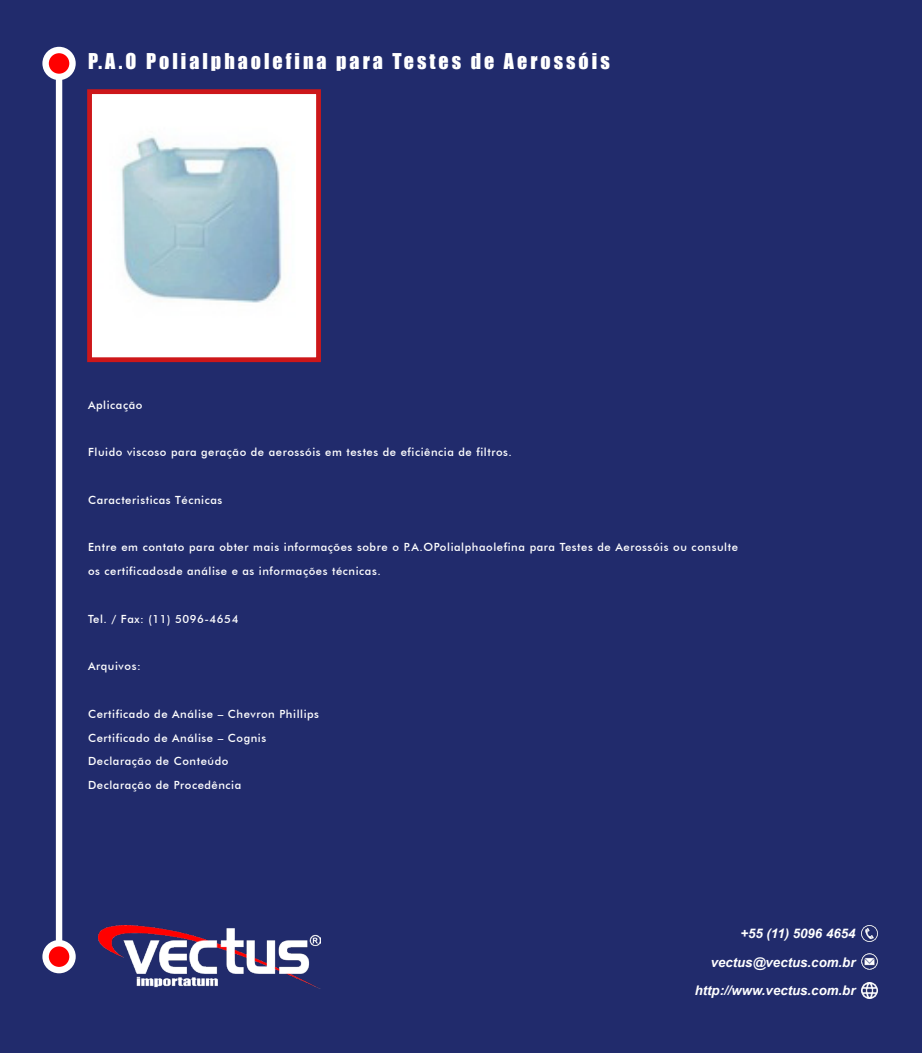
<style>
.page{position:relative;width:922px;height:1053px;background:#fff}
.page>*{position:absolute;margin:0;border:0;box-sizing:border-box;transform-origin:0 0}
.t1{font:20px "Impact";letter-spacing:.15em;color:#fff}
.t2{font:italic 700 13.25px/28.6px "Arial";color:#fff;text-align:right}
.t3{font:500 11.25px/23.8px "Futura BT";letter-spacing:.05em;color:#fff}
</style>
<div class="page">
<div style="left:0;top:0;width:921px;height:1052px;background:#212b6c"></div>
<div style="left:56px;top:77px;width:6px;height:881px;background:#fff"></div>
<svg style="left:46px;top:50px;width:26px;height:27px"></svg>
<div style="left:42px;top:47px;width:34px;height:33px;border:6px solid #fff;border-radius:50%"></div>
<svg style="left:46px;top:943px;width:26px;height:27px"></svg>
<div style="left:42px;top:939px;width:34px;height:34px;border:6px solid #fff;border-radius:50%"></div>
<img style="left:99px;top:925px;width:221px;height:63px">
<img style="left:93px;top:95px;width:222px;height:261px">
<div style="left:87px;top:89px;width:234px;height:273px;border:5px solid #cd171a"></div>
<img style="left:861px;top:953px;width:16px;height:16px">
<img style="left:861px;top:925px;width:16px;height:16px">
<img style="left:861px;top:982px;width:16px;height:16px">
<h1 class="t1" style="left:88px;top:46px;width:523px">P.A.O Polialphaolefina para Testes de Aerossóis</h1>
<p class="t3" style="left:88px;top:393px;width:56px">Aplicação</p>
<p class="t3" style="left:88px;top:440px;width:425px">Fluido viscoso para geração de aerossóis em testes de eficiência de filtros.</p>
<p class="t3" style="left:88px;top:488px;width:136px">Caracteristicas Técnicas</p>
<p class="t3" style="left:88px;top:535px;width:651px">Entre em contato para obter mais informações sobre o P.A.OPolialphaolefina para Testes de Aerossóis ou consulte os certificadosde análise e as informações técnicas.</p>
<p class="t3" style="left:88px;top:606px;width:152px">Tel. / Fax: (11) 5096-4654</p>
<p class="t3" style="left:88px;top:654px;width:54px">Arquivos:</p>
<p class="t3" style="left:88px;top:701px;width:232px">Certificado de Análise – Chevron Phillips<br>Certificado de Análise – Cognis<br>Declaração de Conteúdo<br>Declaração de Procedência</p>
<p class="t2" style="left:694px;top:919px;width:162px">+55 (11) 5096 4654 vectus@vectus.com.br http://www.vectus.com.br</p>
</div>
